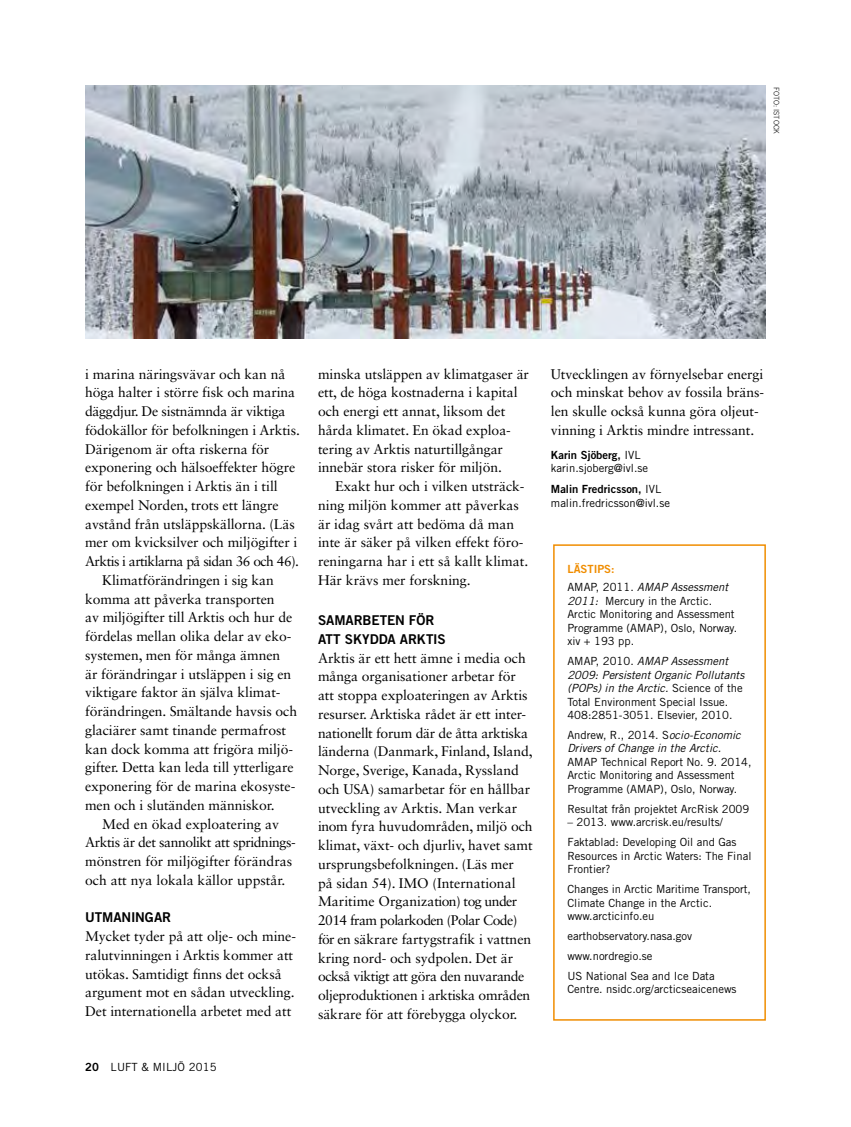
<style>
.page{position:relative;width:851px;height:1127px;background:#fff}
.page>*{position:absolute;margin:0;border:0;box-sizing:border-box;transform-origin:0 0}
.t1{font:13.95px/18.8px "Sabon LT Std";letter-spacing:-.005em;color:#000}
.t2{font:13.5px/18.8px "Trade Gothic LT Std Bd 2";letter-spacing:-.005em;color:#000}
.t3{font:11.25px/13.5px "Trade Gothic LT Std";color:#000}
.t4{font:italic 11.25px/13.5px "Trade Gothic LT Std";color:#000}
.t5{font:11.25px "Trade Gothic LT Std Bd 2";color:#000}
.t6{font:11.25px "Trade Gothic LT Std Bd 2";color:#f08d00}
.t7{font:300 7.5px "Trade Gothic LT Std";color:#000}
.s1{font-family:"Trade Gothic LT Std Bd 2"}
.s2{font-family:"Trade Gothic LT Std"}
.s3{font-style:italic}
.s4{font-style:normal}
</style>
<div class="page">
<img style="left:85px;top:85px;width:680px;height:253px">
<div style="left:553px;top:544px;width:212px;height:476px;border:2px solid #f08d00"></div>
<p class="t7" style="left:780px;top:87px;width:49px;rotate:90deg">FOTO: ISTOCK</p>
<p class="t1" style="left:85px;top:364px;width:202px">i marina näringsvävar och kan nå</p>
<p class="t1" style="left:85px;top:383px;width:211px">höga halter i större fisk och marina</p>
<p class="t1" style="left:85px;top:402px;width:202px">däggdjur. De sistnämnda är viktiga</p>
<p class="t1" style="left:85px;top:420px;width:216px">födokällor för befolkningen i Arktis.</p>
<p class="t1" style="left:85px;top:439px;width:186px">Därigenom är ofta riskerna för</p>
<p class="t1" style="left:85px;top:458px;width:212px">exponering och hälsoeffekter högre</p>
<p class="t1" style="left:85px;top:477px;width:194px">för befolkningen i Arktis än i till</p>
<p class="t1" style="left:85px;top:495px;width:195px">exempel Norden, trots ett längre</p>
<p class="t1" style="left:85px;top:514px;width:211px">avstånd från utsläppskällorna. (Läs</p>
<p class="t1" style="left:85px;top:533px;width:214px">mer om kvicksilver och miljögifter i</p>
<p class="t1" style="left:85px;top:552px;width:215px">Arktis i artiklarna på sidan 36 och 46).</p>
<p class="t1" style="left:102px;top:570px;width:173px">Klimatförändringen i sig kan</p>
<p class="t1" style="left:85px;top:589px;width:191px">komma att påverka transporten</p>
<p class="t1" style="left:85px;top:608px;width:209px">av miljögifter till Arktis och hur de</p>
<p class="t1" style="left:85px;top:627px;width:208px">fördelas mellan olika delar av eko-</p>
<p class="t1" style="left:85px;top:645px;width:197px">systemen, men för många ämnen</p>
<p class="t1" style="left:85px;top:664px;width:208px">är förändringar i utsläppen i sig en</p>
<p class="t1" style="left:85px;top:683px;width:197px">viktigare faktor än själva klimat-</p>
<p class="t1" style="left:85px;top:702px;width:213px">förändringen. Smältande havsis och</p>
<p class="t1" style="left:85px;top:720px;width:202px">glaciärer samt tinande permafrost</p>
<p class="t1" style="left:85px;top:739px;width:209px">kan dock komma att frigöra miljö-</p>
<p class="t1" style="left:85px;top:758px;width:210px">gifter. Detta kan leda till ytterligare</p>
<p class="t1" style="left:85px;top:777px;width:212px">exponering för de marina ekosyste-</p>
<p class="t1" style="left:85px;top:795px;width:191px">men och i slutänden människor.</p>
<p class="t1" style="left:102px;top:814px;width:178px">Med en ökad exploatering av</p>
<p class="t1" style="left:85px;top:833px;width:212px">Arktis är det sannolikt att spridnings-</p>
<p class="t1" style="left:85px;top:852px;width:208px">mönstren för miljögifter förändras</p>
<p class="t1" style="left:85px;top:870px;width:202px">och att nya lokala källor uppstår.</p>
<p class="t2" style="left:85px;top:908px;width:88px">UTMANINGAR</p>
<p class="t1" style="left:85px;top:927px;width:212px">Mycket tyder på att olje- och mine&shy;ralutvinningen i Arktis kommer att utökas. Samtidigt finns det också argument mot en sådan utveckling.<br>Det internationella arbetet med att</p>
<p class="t3" style="left:85px;top:1060px;width:133px"><span class="s1">20</span> LUFT &amp; MILJÖ 2015</p>
<p class="t1" style="left:318px;top:364px;width:212px">minska utsläppen av klimatgaser är ett, de höga kostnaderna i kapital och energi ett annat, liksom det hårda klimatet. En ökad exploa&shy;tering av Arktis naturtillgångar innebär stora risker för miljön.</p>
<p class="t1" style="left:318px;top:477px;width:212px;text-indent:17px">Exakt hur och i vilken utsträck&shy;ning miljön kommer att påverkas är idag svårt att bedöma då man inte är säker på vilken effekt föro&shy;reningarna har i ett så kallt klimat.<br>Här krävs mer forskning.</p>
<p class="t2" style="left:318px;top:611px;width:129px">SAMARBETEN FÖR<br>ATT SKYDDA ARKTIS</p>
<p class="t1" style="left:318px;top:648px;width:216px">Arktis är ett hett ämne i media och många organisationer arbetar för att stoppa exploateringen av Arktis resurser. Arktiska rådet är ett inter&shy;nationellt forum där de åtta arktiska länderna (Danmark, Finland, Island, Norge, Sverige, Kanada, Ryssland och USA) samarbetar för en hållbar utveckling av Arktis. Man verkar inom fyra huvudområden, miljö och klimat, växt- och djurliv, havet samt ursprungsbefolkningen. (Läs mer<br>på sidan 54). IMO (International Maritime Organization) tog under 2014 fram polarkoden (Polar Code) för en säkrare fartygstrafik i vattnen kring nord- och sydpolen. Det är också viktigt att göra den nuvarande oljeproduktionen i arktiska områden säkrare för att förebygga olyckor.</p>
<p class="t1" style="left:551px;top:364px;width:215px">Utvecklingen av förnyelsebar energi och minskat behov av fossila bräns&shy;len skulle också kunna göra oljeut&shy;vinning i Arktis mindre intressant.</p>
<p class="t5" style="left:551px;top:448px;width:91px">Karin Sjöberg, <span class="s2">IVL</span></p>
<p class="t3" style="left:551px;top:461px;width:99px">karin.sjoberg@ivl.se</p>
<p class="t5" style="left:551px;top:482px;width:112px">Malin Fredricsson, <span class="s2">IVL</span></p>
<p class="t3" style="left:551px;top:496px;width:120px">malin.fredricsson@ivl.se</p>
<p class="t6" style="left:567px;top:562px;width:49px">LÄSTIPS:</p>
<p class="t3" style="left:567px;top:580px;width:171px">AMAP, 2011. <span class="s3">AMAP Assessment<br>2011:</span> Mercury in the Arctic.<br>Arctic Monitoring and Assessment<br>Programme (AMAP), Oslo, Norway. xiv + 193 pp.</p>
<p class="t3" style="left:567px;top:654px;width:178px">AMAP, 2010. <span class="s3">AMAP Assessment 2009: Persistent Organic Pollutants (POPs) in the Arctic.</span> Science of the Total Environment Special Issue.<br>408:2851-3051. Elsevier, 2010.</p>
<p class="t4" style="left:567px;top:728px;width:175px"><span class="s4">Andrew, R., 2014. S</span>ocio-Economic<br>Drivers of Change in the Arctic.</p>
<p class="t3" style="left:567px;top:755px;width:186px">AMAP Technical Report No. 9. 2014,<br>Arctic Monitoring and Assessment<br>Programme (AMAP), Oslo, Norway.</p>
<p class="t3" style="left:567px;top:802px;width:183px">Resultat från projektet ArcRisk 2009</p>
<p class="t3" style="left:567px;top:812px;width:171px;line-height:20px">– 2013. www.arcrisk.eu/results/<br>Faktablad: Developing Oil and Gas</p>
<p class="t3" style="left:567px;top:849px;width:185px">Resources in Arctic Waters: The Final<br>Frontier?</p>
<p class="t3" style="left:567px;top:882px;width:185px">Changes in Arctic Maritime Transport,<br>Climate Change in the Arctic. www.arcticinfo.eu</p>
<p class="t3" style="left:567px;top:926px;width:149px;line-height:20px">earthobservatory.nasa.gov www.nordregio.se<br>US National Sea and Ice Data</p>
<p class="t3" style="left:567px;top:982px;width:171px">Centre. nsidc.org/arcticseaicenews</p>
</div>
